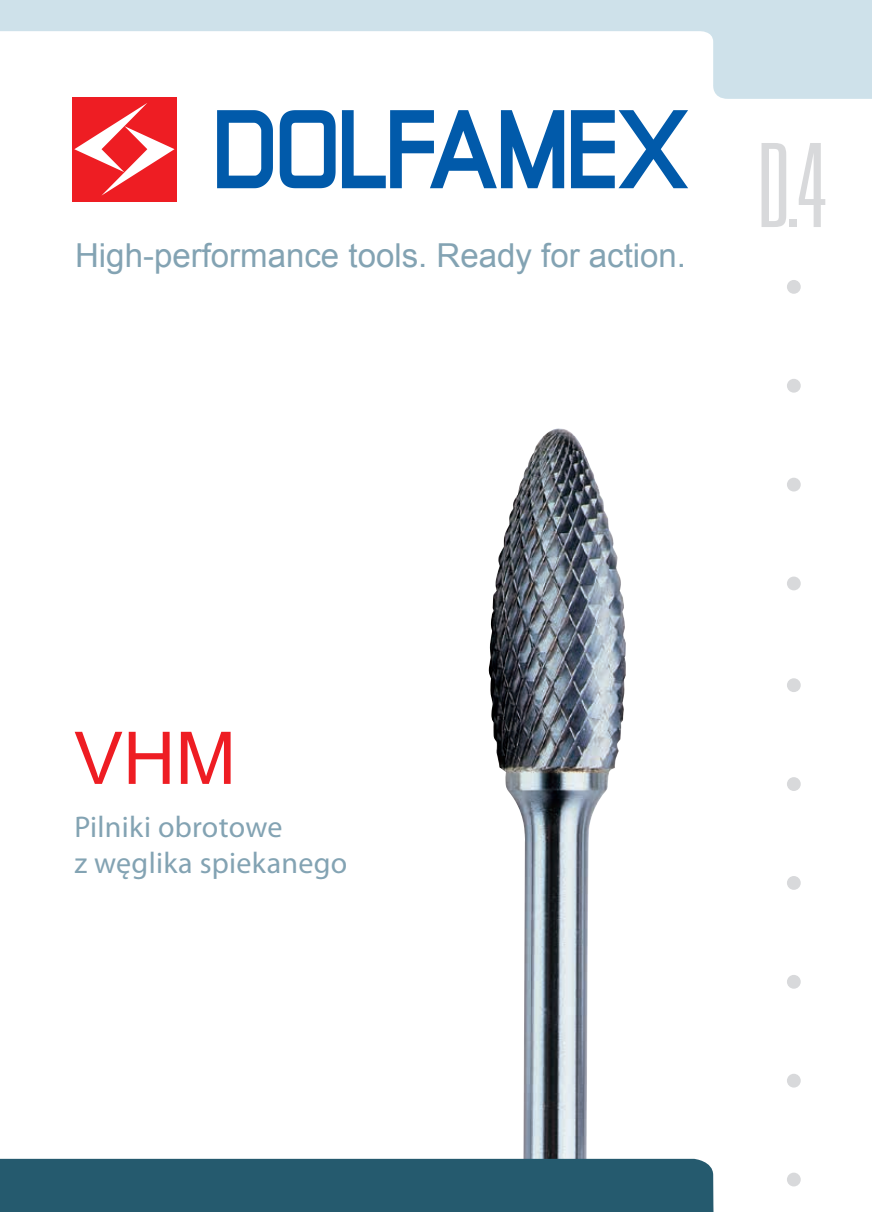
<style>
.page{position:relative;width:872px;height:1212px;background:#fff}
.page>*{position:absolute;margin:0;border:0;box-sizing:border-box;transform-origin:0 0}
.t1{font:126px "Unitus TCE Ligh Narr";color:#d8d9db}
.t2{font:72.75px "Arial";color:#ee1d23}
.t3{font:33px "Arial";color:#83a3b3}
.t4{font:30px/36px "Myriad Pro";letter-spacing:.01em;color:#83a3b3}
</style>
<div class="page">
<img style="left:488px;top:428px;width:138px;height:731px">
<svg style="left:0;top:0;width:872px;height:99px"></svg>
<div style="left:0;top:1159px;width:713px;height:53px;background:#255a6e"></div>
<div style="left:787px;top:1172px;width:13px;height:14px;background:#d8d9db;border-radius:50%"></div>
<div style="left:787px;top:1074px;width:13px;height:13px;background:#d8d9db;border-radius:50%"></div>
<div style="left:787px;top:975px;width:13px;height:14px;background:#d8d9db;border-radius:50%"></div>
<div style="left:787px;top:876px;width:13px;height:14px;background:#d8d9db;border-radius:50%"></div>
<div style="left:787px;top:777px;width:13px;height:14px;background:#d8d9db;border-radius:50%"></div>
<div style="left:787px;top:678px;width:13px;height:14px;background:#d8d9db;border-radius:50%"></div>
<svg style="left:217px;top:110px;width:471px;height:78px"></svg>
<div style="left:72px;top:97px;width:104px;height:104px;background:#ee1d23"></div>
<svg style="left:74px;top:103px;width:100px;height:93px"></svg>
<div style="left:787px;top:576px;width:13px;height:14px;background:#d8d9db;border-radius:50%"></div>
<div style="left:787px;top:478px;width:13px;height:13px;background:#d8d9db;border-radius:50%"></div>
<div style="left:787px;top:379px;width:13px;height:14px;background:#d8d9db;border-radius:50%"></div>
<div style="left:787px;top:280px;width:13px;height:14px;background:#d8d9db;border-radius:50%"></div>
<p class="t3" style="left:75px;top:234px;width:612px">High-performance tools. Ready for action.</p>
<h1 class="t1" style="left:757px;top:120px;width:71px">D.4</h1>
<h2 class="t2" style="left:74px;top:711px;width:163px">VHM</h2>
<p class="t4" style="left:74px;top:809px;width:274px">Pilniki obrotowe<br>z węglika spiekanego</p>
</div>
